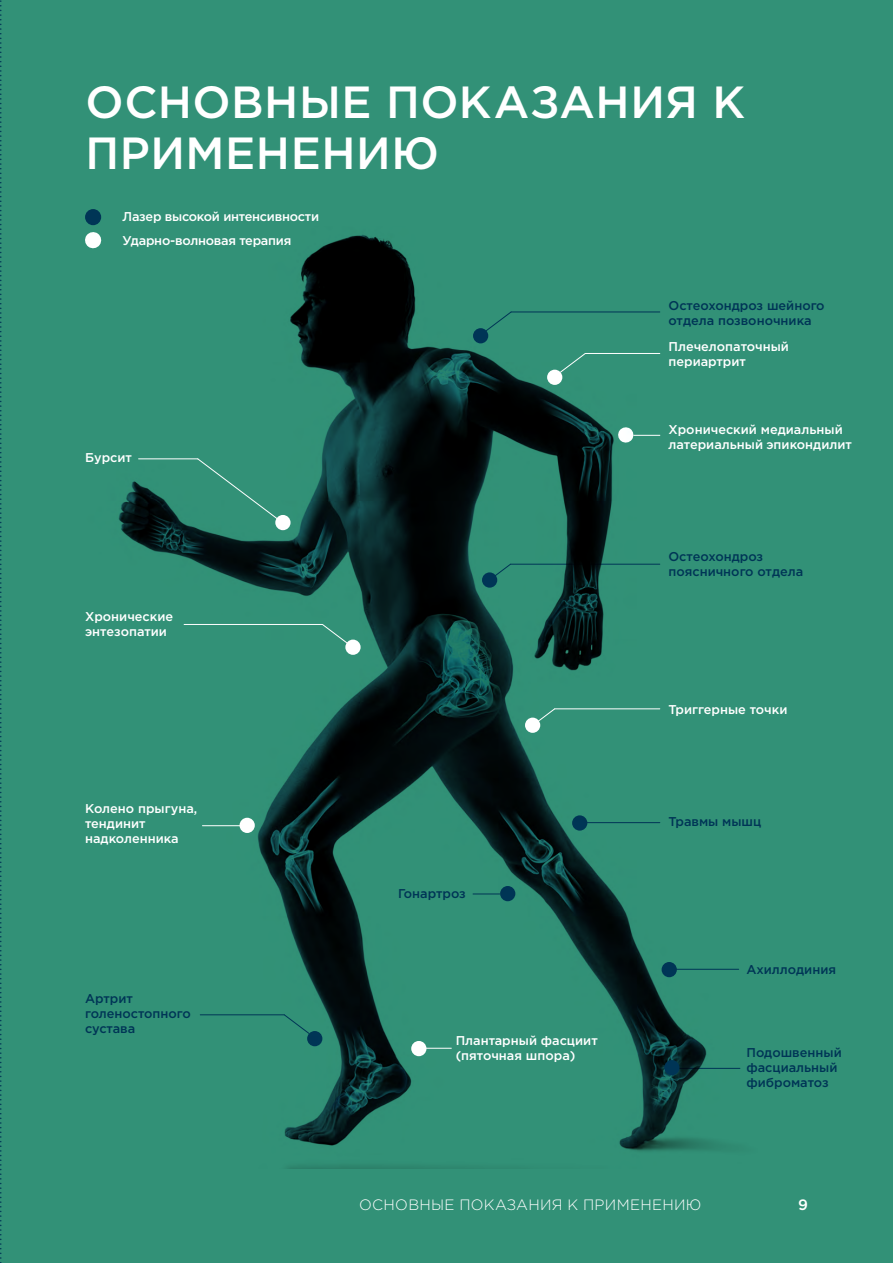
<style>
.page{position:relative;width:893px;height:1263px;background:#fff}
.page>*{position:absolute;margin:0;border:0;box-sizing:border-box;transform-origin:0 0}
.t1{font:500 45px/51px "Gotham Pro";letter-spacing:.01em;color:#fff}
.t2{font:300 15px "Gotham Pro";letter-spacing:.02em;color:#fff}
.t3{font:500 15px "Gotham Pro";color:#fff}
.t4{font:500 12.75px/15px "Gotham Pro";color:#fff}
.t5{font:500 12.75px/15px "Gotham Pro";color:#003556}
.t6{font:500 12.75px/24px "Gotham Pro";letter-spacing:-.02em;color:#fff}
</style>
<div class="page">
<div style="left:1px;top:0;width:892px;height:1263px;background:#329177"></div>
<svg style="left:0;top:0;width:2px;height:1263px"></svg>
<img style="left:118px;top:235px;width:623px;height:934px">
<svg style="left:85px;top:232px;width:17px;height:17px"></svg>
<div style="left:85px;top:209px;width:16px;height:16px;background:#003556;border-radius:50%"></div>
<div style="left:482px;top:572px;width:15px;height:16px;background:#003556;border-radius:50%"></div>
<div style="left:664px;top:1060px;width:15px;height:15px;background:#003556;border-radius:50%"></div>
<h1 class="t1" style="left:85px;top:75px;width:661px">ОСНОВНЫЕ ПОКАЗАНИЯ К<br>ПРИМЕНЕНИЮ</h1>
<p class="t6" style="left:123px;top:204px;width:198px">Лазер высокой интенсивности<br>Ударно-волновая терапия</p>
<p class="t4" style="left:85px;top:450px;width:48px">Бурсит</p>
<p class="t4" style="left:85px;top:609px;width:90px">Хронические энтезопатии</p>
<p class="t4" style="left:85px;top:800px;width:114px">Колено прыгуна, тендинит надколенника</p>
<p class="t5" style="left:85px;top:991px;width:107px">Артрит голеностопного сустава</p>
<p class="t5" style="left:398px;top:885px;width:69px">Гонартроз</p>
<p class="t4" style="left:456px;top:1033px;width:144px">Плантарный фасциит (пяточная шпора)</p>
<p class="t5" style="left:668px;top:297px;width:158px">Остеохондроз шейного отдела позвоночника</p>
<p class="t4" style="left:668px;top:339px;width:122px">Плечелопаточный периартрит</p>
<p class="t4" style="left:668px;top:421px;width:185px">Хронический медиальный латериальный эпикондилит</p>
<p class="t5" style="left:668px;top:548px;width:136px">Остеохондроз поясничного отдела</p>
<p class="t4" style="left:668px;top:701px;width:120px">Триггерные точки</p>
<p class="t5" style="left:668px;top:814px;width:94px">Травмы мышц</p>
<p class="t5" style="left:746px;top:962px;width:91px">Ахиллодиния</p>
<p class="t5" style="left:746px;top:1045px;width:97px">Подошвенный фасциальный фиброматоз</p>
<p class="t2" style="left:359px;top:1197px;width:344px">ОСНОВНЫЕ ПОКАЗАНИЯ К ПРИМЕНЕНИЮ</p>
<p class="t3" style="left:798px;top:1196px;width:11px">9</p>
</div>
